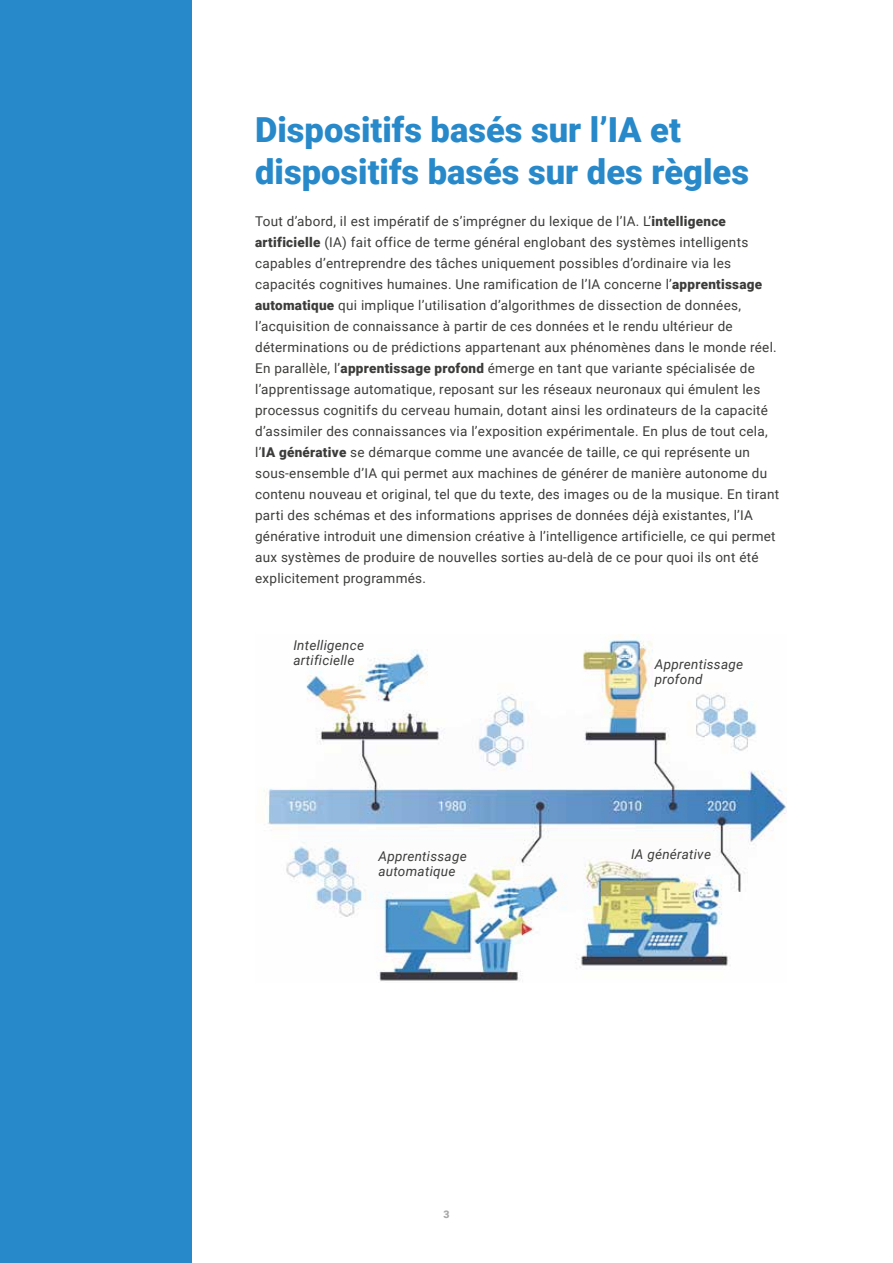
<style>
.page{position:relative;width:893px;height:1263px;background:#fff}
.page>*{position:absolute;margin:0;border:0;box-sizing:border-box;transform-origin:0 0}
.t1{font:900 34.5px/41.4px "Roboto";color:#2789ca}
.t2{font:13.5px/21px "Roboto";letter-spacing:.02em;color:#3c3c3b}
.t3{font:italic 13.5px/15px "Roboto";letter-spacing:.02em;color:#3c3c3b}
.t4{font:900 10.5px "Roboto";color:#a8a8a7}
.s1{font-weight:900}
</style>
<div class="page">
<img style="left:264px;top:634px;width:523px;height:347px">
<div style="left:0;top:0;width:191px;height:1263px;background:#2789ca"></div>
<h1 class="t1" style="left:255px;top:108px;width:495px">Dispositifs basés sur l’IA et dispositifs basés sur des règles</h1>
<p class="t2" style="left:255px;top:210px;width:525px">Tout d’abord, il est impératif de s’imprégner du lexique de l’IA. L’<span class="s1">intelligence artificielle</span> (IA) fait office de terme général englobant des systèmes intelligents capables d’entreprendre des tâches uniquement possibles d’ordinaire via les capacités cognitives humaines. Une ramification de l’IA concerne l’<span class="s1">apprentissage automatique</span> qui implique l’utilisation d’algorithmes de dissection de données, l’acquisition de connaissance à partir de ces données et le rendu ultérieur de déterminations ou de prédictions appartenant aux phénomènes dans le monde réel.<br>En parallèle, l’<span class="s1">apprentissage profond</span> émerge en tant que variante spécialisée de l’apprentissage automatique, reposant sur les réseaux neuronaux qui émulent les processus cognitifs du cerveau humain, dotant ainsi les ordinateurs de la capacité d’assimiler des connaissances via l’exposition expérimentale. En plus de tout cela, l’<span class="s1">IA générative</span> se démarque comme une avancée de taille, ce qui représente un sous-ensemble d’IA qui permet aux machines de générer de manière autonome du contenu nouveau et original, tel que du texte, des images ou de la musique. En tirant parti des schémas et des informations apprises de données déjà existantes, l’IA générative introduit une dimension créative à l’intelligence artificielle, ce qui permet aux systèmes de produire de nouvelles sorties au-delà de ce pour quoi ils ont été explicitement programmés.</p>
<p class="t3" style="left:293px;top:637px;width:72px">Intelligence artificielle</p>
<p class="t3" style="left:655px;top:656px;width:90px">Apprentissage profond</p>
<p class="t3" style="left:378px;top:848px;width:90px">Apprentissage automatique</p>
<p class="t3" style="left:631px;top:846px;width:81px">IA générative</p>
<p class="t4" style="left:443px;top:1206px;width:8px">3</p>
</div>
